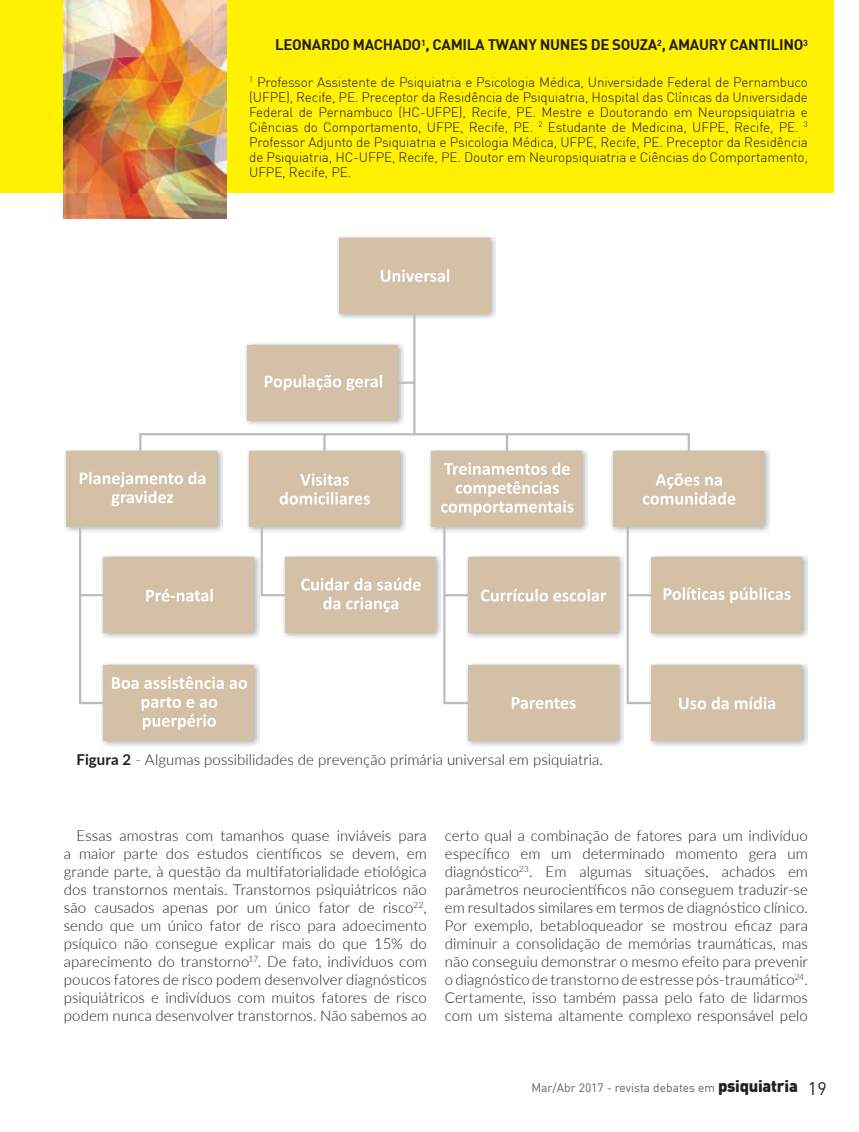
<style>
.page{position:relative;width:859px;height:1132px;background:#fff}
.page>*{position:absolute;margin:0;border:0;box-sizing:border-box;transform-origin:0 0}
.t1{font:300 15px/18px "Lato";letter-spacing:.005em;color:#231f20;text-align:justify}
.t2{font:700 15px "DIN";letter-spacing:-.02em;color:#231f20}
.t3{font:300 13.5px/15px "DIN";letter-spacing:-.01em;color:#231f20;text-align:justify}
.t4{font:12px "DIN";color:#616164}
.s1{font-weight:700}
.s2{font-weight:900;font-size:16.5px;color:#231f20}
.s3{font-size:18px;color:#231f20}
</style>
<div class="page">
<div style="left:0;top:0;width:833px;height:192px;background:#fff101"></div>
<img style="left:64px;top:0;width:163px;height:218px">
<img style="left:337px;top:237px;width:158px;height:74px">
<div style="left:339px;top:238px;width:151px;height:75px;background:#d4c0a7"></div>
<div style="left:67px;top:451px;width:150px;height:75px;background:#d4c0a7"></div>
<img style="left:691px;top:450px;width:78px;height:82px">
<div style="left:614px;top:451px;width:150px;height:75px;background:#d4c0a7"></div>
<img style="left:691px;top:556px;width:116px;height:82px">
<div style="left:651px;top:557px;width:151px;height:75px;background:#d4c0a7"></div>
<img style="left:102px;top:705px;width:157px;height:41px">
<div style="left:104px;top:665px;width:150px;height:75px;background:#d4c0a7"></div>
<img style="left:466px;top:705px;width:158px;height:41px">
<div style="left:468px;top:665px;width:150px;height:75px;background:#d4c0a7"></div>
<img style="left:650px;top:664px;width:157px;height:82px">
<div style="left:651px;top:665px;width:151px;height:75px;background:#d4c0a7"></div>
<svg style="left:78px;top:311px;width:613px;height:394px"></svg>
<svg style="left:381px;top:269px;width:68px;height:13px"></svg>
<svg style="left:265px;top:375px;width:117px;height:15px"></svg>
<svg style="left:80px;top:471px;width:125px;height:35px"></svg>
<svg style="left:300px;top:473px;width:49px;height:12px"></svg>
<svg style="left:280px;top:492px;width:90px;height:12px"></svg>
<svg style="left:444px;top:462px;width:126px;height:12px"></svg>
<svg style="left:441px;top:481px;width:132px;height:34px"></svg>
<svg style="left:643px;top:473px;width:92px;height:31px"></svg>
<svg style="left:664px;top:587px;width:60px;height:12px"></svg>
<svg style="left:730px;top:587px;width:61px;height:16px"></svg>
<svg style="left:679px;top:697px;width:27px;height:12px"></svg>
<svg style="left:712px;top:696px;width:16px;height:13px"></svg>
<svg style="left:735px;top:696px;width:40px;height:13px"></svg>
<svg style="left:481px;top:588px;width:125px;height:13px"></svg>
<svg style="left:512px;top:697px;width:64px;height:11px"></svg>
<svg style="left:146px;top:588px;width:67px;height:13px"></svg>
<svg style="left:112px;top:676px;width:112px;height:12px"></svg>
<svg style="left:230px;top:679px;width:17px;height:9px"></svg>
<svg style="left:142px;top:696px;width:75px;height:33px"></svg>
<svg style="left:301px;top:578px;width:70px;height:12px"></svg>
<svg style="left:377px;top:577px;width:44px;height:13px"></svg>
<svg style="left:323px;top:596px;width:17px;height:13px"></svg>
<svg style="left:346px;top:597px;width:52px;height:15px"></svg>
<p class="t2" style="left:275px;top:38px;width:534px">LEONARDO MACHADO<sup>1</sup>, CAMILA TWANY NUNES DE SOUZA<sup>2</sup>, AMAURY CANTILINO<sup>3</sup></p>
<p class="t3" style="left:249px;top:75px;width:560px"><sup>1</sup> Professor Assistente de Psiquiatria e Psicologia Médica, Universidade Federal de Pernambuco (UFPE), Recife, PE. Preceptor da Residência de Psiquiatria, Hospital das Clínicas da Universidade Federal de Pernambuco (HC-UFPE), Recife, PE. Mestre e Doutorando em Neuropsiquiatria e Ciências do Comportamento, UFPE, Recife, PE. <sup>2</sup> Estudante de Medicina, UFPE, Recife, PE. <sup>3<br></sup>Professor Adjunto de Psiquiatria e Psicologia Médica, UFPE, Recife, PE. Preceptor da Residência de Psiquiatria, HC-UFPE, Recife, PE. Doutor em Neuropsiquiatria e Ciências do Comportamento, UFPE, Recife, PE.</p>
<p class="t1" style="left:77px;top:750px;width:528px"><span class="s1">Figura 2</span> - Algumas possibilidades de prevenção primária universal em psiquiatria.</p>
<p class="t1" style="left:64px;top:825px;width:365px;text-indent:13px">Essas amostras com tamanhos quase inviáveis para a maior parte dos estudos científicos se devem, em grande parte, à questão da multifatorialidade etiológica dos transtornos mentais. Transtornos psiquiátricos não são causados apenas por um único fator de risco<sup>22</sup>, sendo que um único fator de risco para adoecimento psíquico não consegue explicar mais do que 15% do aparecimento do transtorno<sup>17</sup>. De fato, indivíduos com poucos fatores de risco podem desenvolver diagnósticos psiquiátricos e indivíduos com muitos fatores de risco podem nunca desenvolver transtornos. Não sabemos ao</p>
<p class="t1" style="left:445px;top:825px;width:365px">certo qual a combinação de fatores para um indivíduo específico em um determinado momento gera um diagnóstico<sup>23</sup>. Em algumas situações, achados em parâmetros neurocientíficos não conseguem traduzir-se em resultados similares em termos de diagnóstico clínico.<br>Por exemplo, betabloqueador se mostrou eficaz para diminuir a consolidação de memórias traumáticas, mas não conseguiu demonstrar o mesmo efeito para prevenir o diagnóstico de transtorno de estresse pós-traumático<sup>24</sup>.<br>Certamente, isso também passa pelo fato de lidarmos com um sistema altamente complexo responsável pelo</p>
<p class="t4" style="left:531px;top:1082px;width:297px">Mar/Abr 2017 - revista debates em <span class="s2">psiquiatria</span> <span class="s3">19</span></p>
</div>
